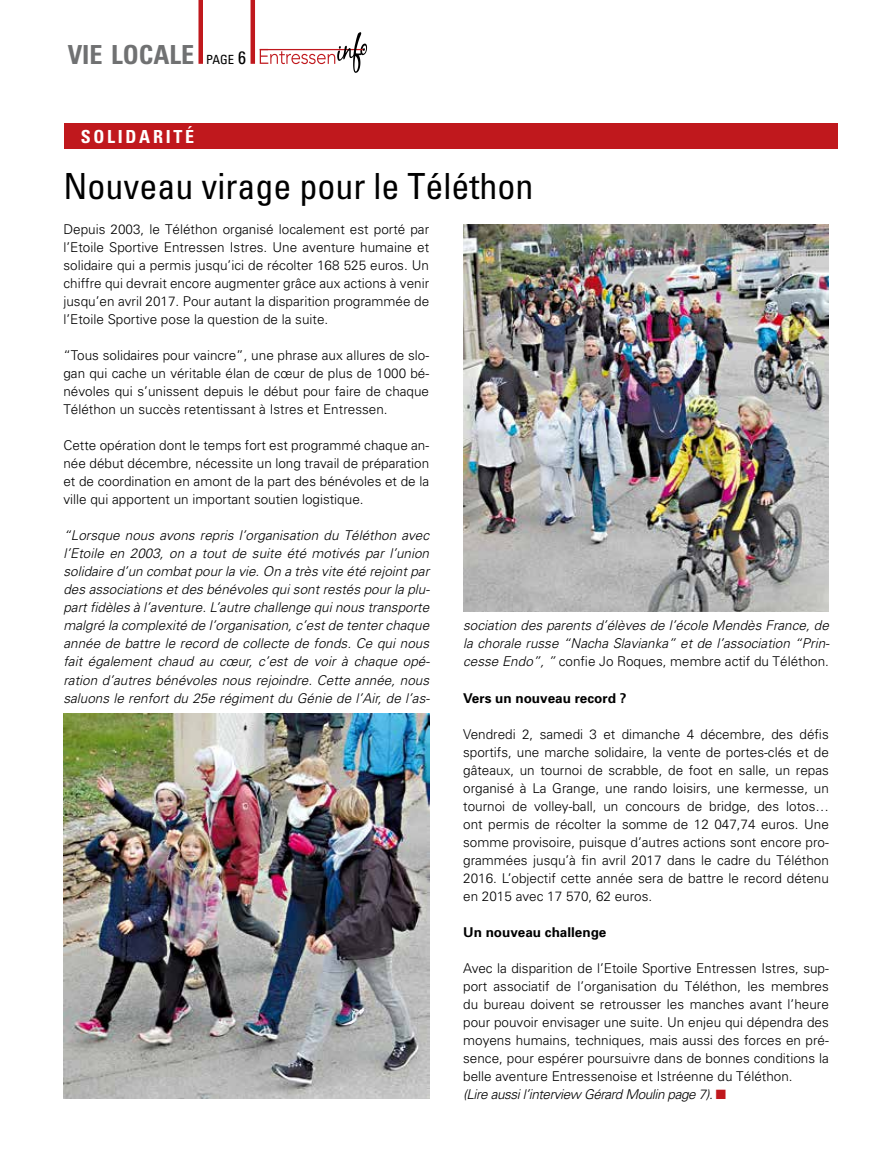
<style>
.page{position:relative;width:893px;height:1149px;background:#fff}
.page>*{position:absolute;margin:0;border:0;box-sizing:border-box;transform-origin:0 0}
.t1{font:condensed 36px "Univers";color:#000}
.t2{font:700 condensed 26.25px "Univers";color:#707172}
.t3{font:700 condensed 18px "Univers";letter-spacing:.15em;color:#fff}
.t4{font:300 13.5px/18px "Univers";color:#000;text-align:justify}
.t5{font:italic 300 13.5px/18px "Univers";color:#000;text-align:justify}
.t6{font:700 13.5px "Univers";color:#000}
.s1{font-weight:400;font-size:12.6px;color:#000}
.s2{font-weight:400;font-size:18px;color:#000}
.s3{font-style:normal}
.s4{font-style:italic}
.s5{color:#c0181d}
</style>
<div class="page">
<div style="left:64px;top:123px;width:774px;height:26px;background:#c0181d"></div>
<img style="left:463px;top:224px;width:366px;height:387px">
<img style="left:63px;top:713px;width:366px;height:385px">
<div style="left:198px;top:0;width:5px;height:64px;background:#c0181d"></div>
<hr style="left:251px;top:0;width:4px;height:64px;background:#c0181d">
<svg style="left:260px;top:32px;width:107px;height:41px"></svg>
<h2 class="t2" style="left:68px;top:38px;width:180px">VIE LOCALE <span class="s1">page</span> <span class="s2">6</span></h2>
<h3 class="t3" style="left:81px;top:126px;width:115px">SOLIDARITÉ</h3>
<h1 class="t1" style="left:63px;top:163px;width:471px">Nouveau virage pour le Téléthon</h1>
<p class="t4" style="left:63px;top:220px;width:367px">Depuis 2003, le Téléthon organisé localement est porté par l’Etoile Sportive Entressen Istres. Une aventure humaine et solidaire qui a permis jusqu’ici de récolter 168 525 euros. Un chiffre qui devrait encore augmenter grâce aux actions à venir jusqu’en avril 2017. Pour autant la disparition programmée de l’Etoile Sportive pose la question de la suite.</p>
<p class="t4" style="left:63px;top:346px;width:367px">“Tous solidaires pour vaincre”, une phrase aux allures de slo&shy;gan qui cache un véritable élan de cœur de plus de 1000 bé&shy;névoles qui s’unissent depuis le début pour faire de chaque Téléthon un succès retentissant à Istres et Entressen.</p>
<p class="t4" style="left:63px;top:436px;width:367px">Cette opération dont le temps fort est programmé chaque an&shy;née début décembre, nécessite un long travail de préparation et de coordination en amont de la part des bénévoles et de la ville qui apportent un important soutien logistique.</p>
<p class="t5" style="left:63px;top:526px;width:368px">“Lorsque nous avons repris l’organisation du Téléthon avec l’Etoile en 2003, on a tout de suite été motivés par l’union solidaire d’un combat pour la vie. On a très vite été rejoint par des associations et des bénévoles qui sont restés pour la plu&shy;part fidèles à l’aventure. L’autre challenge qui nous transporte malgré la complexité de l’organisation, c’est de tenter chaque année de battre le record de collecte de fonds. Ce qui nous fait également chaud au cœur, c’est de voir à chaque opé&shy;ration d’autres bénévoles nous rejoindre. Cette année, nous saluons le renfort du 25e régiment du Génie de l’Air, de l’as-</p>
<p class="t5" style="left:463px;top:616px;width:368px">sociation des parents d’élèves de l’école Mendès France, de la chorale russe “Nacha Slavianka” et de l’association “Prin&shy;cesse Endo”, ” <span class="s3">confie Jo Roques, membre actif du Téléthon.</span></p>
<p class="t6" style="left:463px;top:688px;width:165px">Vers un nouveau record ?</p>
<p class="t4" style="left:463px;top:724px;width:367px">Vendredi 2, samedi 3 et dimanche 4 décembre, des défis sportifs, une marche solidaire, la vente de portes-clés et de gâteaux, un tournoi de scrabble, de foot en salle, un repas organisé à La Grange, une rando loisirs, une kermesse, un tournoi de volley-ball, un concours de bridge, des lotos… ont permis de récolter la somme de 12 047,74 euros. Une somme provisoire, puisque d’autres actions sont encore pro&shy;grammées jusqu’à fin avril 2017 dans le cadre du Téléthon 2016. L’objectif cette année sera de battre le record détenu en 2015 avec 17 570, 62 euros.</p>
<p class="t6" style="left:463px;top:922px;width:145px">Un nouveau challenge</p>
<p class="t4" style="left:463px;top:958px;width:367px;text-align:left">Avec la disparition de l’Etoile Sportive Entressen Istres, sup&shy;port associatif de l’organisation du Téléthon, les membres du bureau doivent se retrousser les manches avant l’heure pour pouvoir envisager une suite. Un enjeu qui dépendra des moyens humains, techniques, mais aussi des forces en pré&shy;sence, pour espérer poursuivre dans de bonnes conditions la belle aventure Entressenoise et Istréenne du Téléthon.<br><span class="s4">(Lire aussi l’interview Gérard Moulin page 7).</span> <span class="s5">■</span></p>
</div>
